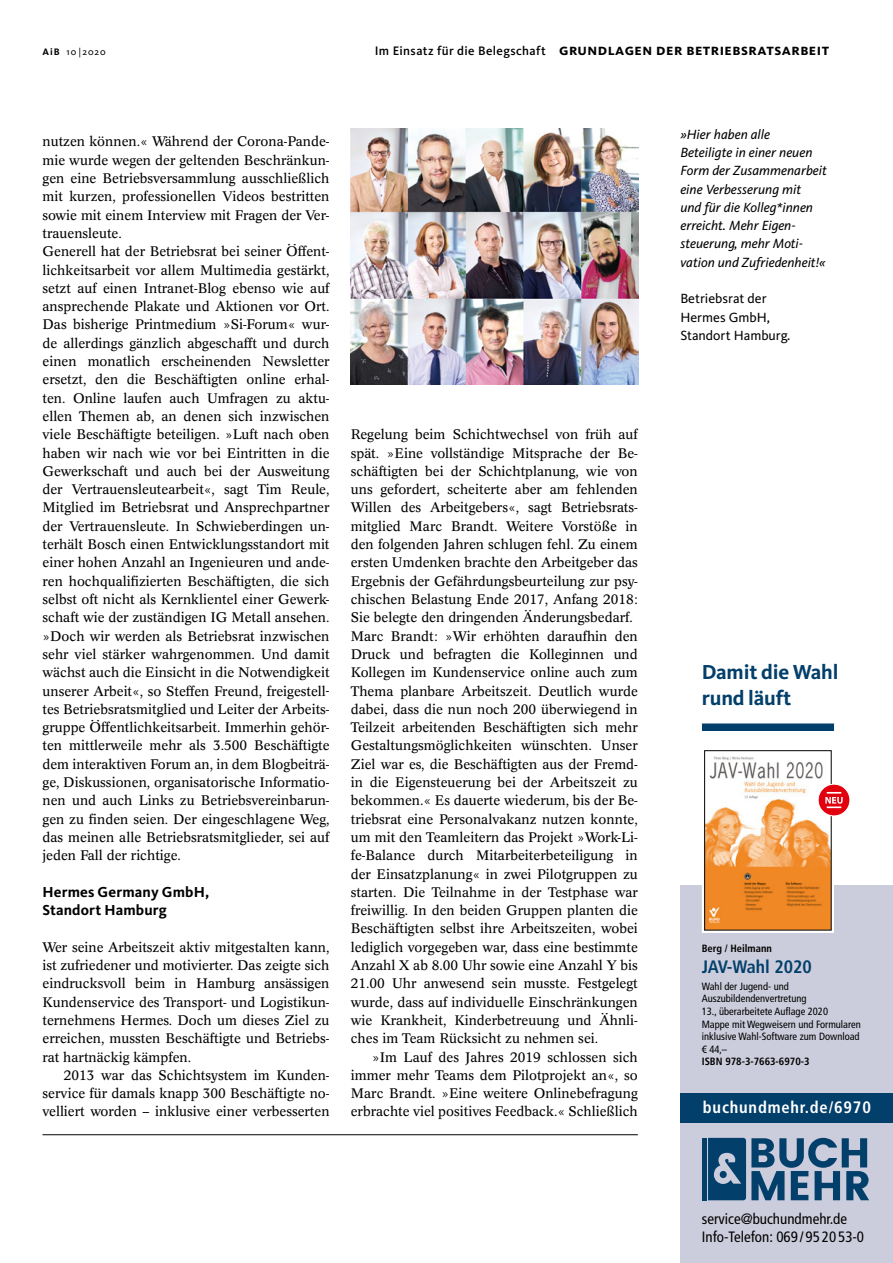
<style>
.page{position:relative;width:893px;height:1263px;background:#fff}
.page>*{position:absolute;margin:0;border:0;box-sizing:border-box;transform-origin:0 0}
.t1{font:700 21px/25.2px "Kievit Pro";letter-spacing:-.01em;color:#033f6b}
.t2{font:700 condensed 18px "Frutiger LT Com";color:#033f6b}
.t3{font:700 condensed 16.5px "Frutiger LT Com";letter-spacing:.05em;color:#fff}
.t4{font:700 15.75px "Kievit Pro";letter-spacing:.03em;color:#000}
.t5{font:condensed 15px/18px "Frutiger LT Com";color:#000}
.t6{font:700 15px/18.3px "Kievit Pro";letter-spacing:.01em;color:#000}
.t7{font:italic 13.8px/18.3px "Kievit OT";color:#000}
.t8{font:13.8px/18.3px "Kievit Pro";color:#000}
.t9{font:13.65px/18.3px "Concorde Pro";color:#000;text-align:justify}
.t10{font:700 13.5px "Kievit Pro";color:#000}
.t11{font:condensed 10.5px/12.6px "Frutiger LT Com";color:#000}
.t12{font:700 condensed 10.5px "Frutiger LT Com";color:#000}
.t13{font:9.75px "Kievit Pro";color:#000}
.s1{font-weight:700}
.s2{font-family:"Kievit OT";font-weight:500;font-size:12.75px}
</style>
<div class="page">
<hr style="left:43px;top:1134px;width:595px;height:1px;background:#000">
<img style="left:351px;top:128px;width:287px;height:256px">
<div style="left:680px;top:886px;width:213px;height:377px;background:#cccddc"></div>
<div style="left:702px;top:723px;width:132px;height:8px;background:#033f6b"></div>
<div style="left:680px;top:1093px;width:213px;height:30px;background:#033f6b"></div>
<svg style="left:708px;top:1138px;width:161px;height:62px"></svg>
<hr style="left:703px;top:1138px;width:4px;height:62px;background:#033f6b">
<svg style="left:818px;top:784px;width:32px;height:32px"></svg>
<div style="left:818px;top:784px;width:32px;height:32px;border:1px solid #fff;border-radius:50%"></div>
<svg style="left:700px;top:750px;width:143px;height:183px"></svg>
<p class="t13" style="left:43px;top:46px;width:65px"><span class="s1">AiB</span> 10 |2020</p>
<p class="t4" style="left:375px;top:40px;width:456px"><span class="s2">Im Einsatz für die Belegschaft</span> Grundlagen der Betriebsratsarbeit</p>
<p class="t9" style="left:43px;top:133px;width:289px;text-align:left">nutzen können.« Während der Corona-Pande&shy;mie wurde wegen der geltenden Beschränkun&shy;gen eine Betriebsversammlung ausschließlich mit kurzen, professionellen Videos bestritten sowie mit einem Interview mit Fragen der Ver&shy;trauensleute.<br>Generell hat der Betriebsrat bei seiner Öffent&shy;lichkeitsarbeit vor allem Multimedia gestärkt, setzt auf einen Intranet-Blog ebenso wie auf ansprechende Plakate und Aktionen vor Ort.<br>Das bisherige Printmedium »Si-Forum« wur&shy;de allerdings gänzlich abgeschafft und durch einen monatlich erscheinenden Newsletter ersetzt, den die Beschäftigten online erhal&shy;ten. Online laufen auch Umfragen zu aktu&shy;ellen Themen ab, an denen sich inzwischen viele Beschäftigte beteiligen. »Luft nach oben haben wir nach wie vor bei Eintritten in die Gewerkschaft und auch bei der Ausweitung der Vertrauensleutearbeit«, sagt Tim Reule, Mitglied im Betriebsrat und Ansprechpartner der Vertrauensleute. In Schwieberdingen un&shy;terhält Bosch einen Entwicklungsstandort mit einer hohen Anzahl an Ingenieuren und ande&shy;ren hochqualifizierten Beschäftigten, die sich selbst oft nicht als Kernklientel einer Gewerk&shy;schaft wie der zuständigen IG Metall ansehen. »Doch wir werden als Betriebsrat inzwischen sehr viel stärker wahrgenommen. Und damit wächst auch die Einsicht in die Notwendigkeit unserer Arbeit«, so Steffen Freund, freigestell&shy;tes Betriebsratsmitglied und Leiter der Arbeits&shy;gruppe Öffentlichkeitsarbeit. Immerhin gehör&shy;ten mittlerweile mehr als 3.500 Beschäftigte dem interaktiven Forum an, in dem Blogbeiträ&shy;ge, Diskussionen, organisatorische Informatio&shy;nen und auch Links zu Betriebsvereinbarun&shy;gen zu finden seien. Der eingeschlagene Weg, das meinen alle Betriebsratsmitglieder, sei auf jeden Fall der richtige.</p>
<p class="t6" style="left:43px;top:882px;width:168px">Hermes Germany GmbH,<br>Standort Hamburg</p>
<p class="t9" style="left:43px;top:938px;width:289px">Wer seine Arbeitszeit aktiv mitgestalten kann, ist zufriedener und motivierter. Das zeigte sich eindrucksvoll beim in Hamburg ansässigen Kundenservice des Transport- und Logistikun&shy;ternehmens Hermes. Doch um dieses Ziel zu erreichen, mussten Beschäftigte und Betriebs&shy;rat hartnäckig kämpfen.</p>
<p class="t9" style="left:43px;top:1066px;width:289px;text-indent:21px">2013 war das Schichtsystem im Kunden&shy;service für damals knapp 300 Beschäftigte no&shy;velliert worden – inklusive einer verbesserten</p>
<p class="t9" style="left:351px;top:425px;width:289px;text-align:left">Regelung beim Schichtwechsel von früh auf spät. »Eine vollständige Mitsprache der Be&shy;schäftigten bei der Schichtplanung, wie von uns gefordert, scheiterte aber am fehlenden Willen des Arbeitgebers«, sagt Betriebsrats&shy;mitglied Marc Brandt. Weitere Vorstöße in den folgenden Jahren schlugen fehl. Zu einem ersten Umdenken brachte den Arbeitgeber das Ergebnis der Gefährdungsbeurteilung zur psy&shy;chischen Belastung Ende 2017, Anfang 2018:<br>Sie belegte den dringenden Änderungsbedarf.<br>Marc Brandt: »Wir erhöhten daraufhin den Druck und befragten die Kolleginnen und Kollegen im Kundenservice online auch zum Thema planbare Arbeitszeit. Deutlich wurde dabei, dass die nun noch 200 überwiegend in Teilzeit arbeitenden Beschäftigten sich mehr Gestaltungsmöglichkeiten wünschten. Unser Ziel war es, die Beschäftigten aus der Fremd&shy;in die Eigensteuerung bei der Arbeitszeit zu bekommen.« Es dauerte wiederum, bis der Be&shy;triebsrat eine Personalvakanz nutzen konnte, um mit den Teamleitern das Projekt »Work-Li&shy;fe-Balance durch Mitarbeiterbeteiligung in der Einsatzplanung« in zwei Pilotgruppen zu starten. Die Teilnahme in der Testphase war freiwillig. In den beiden Gruppen planten die Beschäftigten selbst ihre Arbeitszeiten, wobei lediglich vorgegeben war, dass eine bestimmte Anzahl X ab 8.00 Uhr sowie eine Anzahl Y bis 21.00 Uhr anwesend sein musste. Festgelegt wurde, dass auf individuelle Einschränkungen wie Krankheit, Kinderbetreuung und Ähnli&shy;ches im Team Rücksicht zu nehmen sei.</p>
<p class="t9" style="left:351px;top:1048px;width:289px;text-indent:21px">»Im Lauf des Jahres 2019 schlossen sich immer mehr Teams dem Pilotprojekt an«, so Marc Brandt. »Eine weitere Onlinebefragung erbrachte viel positives Feedback.« Schließlich</p>
<p class="t7" style="left:680px;top:125px;width:148px">»Hier haben alle<br>Beteiligte in einer neuen<br>Form der Zusammenarbeit eine Verbesserung mit<br>und für die Kolleg*innen erreicht. Mehr Eigen&shy;steuerung, mehr Moti&shy;vation und Zufriedenheit!«</p>
<p class="t8" style="left:680px;top:289px;width:112px">Betriebsrat der<br>Hermes GmbH,<br>Standort Hamburg.</p>
<h1 class="t1" style="left:702px;top:660px;width:138px">Damit die Wahl rund läuft</h1>
<p class="t12" style="left:702px;top:942px;width:72px">Berg / Heilmann</p>
<h2 class="t2" style="left:702px;top:956px;width:112px">JAV-Wahl 2020</h2>
<p class="t11" style="left:702px;top:980px;width:161px">Wahl der Jugend- und<br>Auszubildendenvertretung<br>13., überarbeitete Auflage 2020<br>Mappe mit Wegweisern und Formularen inklusive Wahl-Software zum Download € 44,–</p>
<p class="t12" style="left:702px;top:1055px;width:109px">ISBN 978-3-7663-6970-3</p>
<p class="t3" style="left:703px;top:1097px;width:169px">buchundmehr.de/6970</p>
<p class="t5" style="left:702px;top:1210px;width:164px">service@buchundmehr.de<br>Info-Telefon: 069 / 95 20 53-0</p>
<p class="t10" style="left:816px;top:1214px;width:15px">41</p>
</div>
